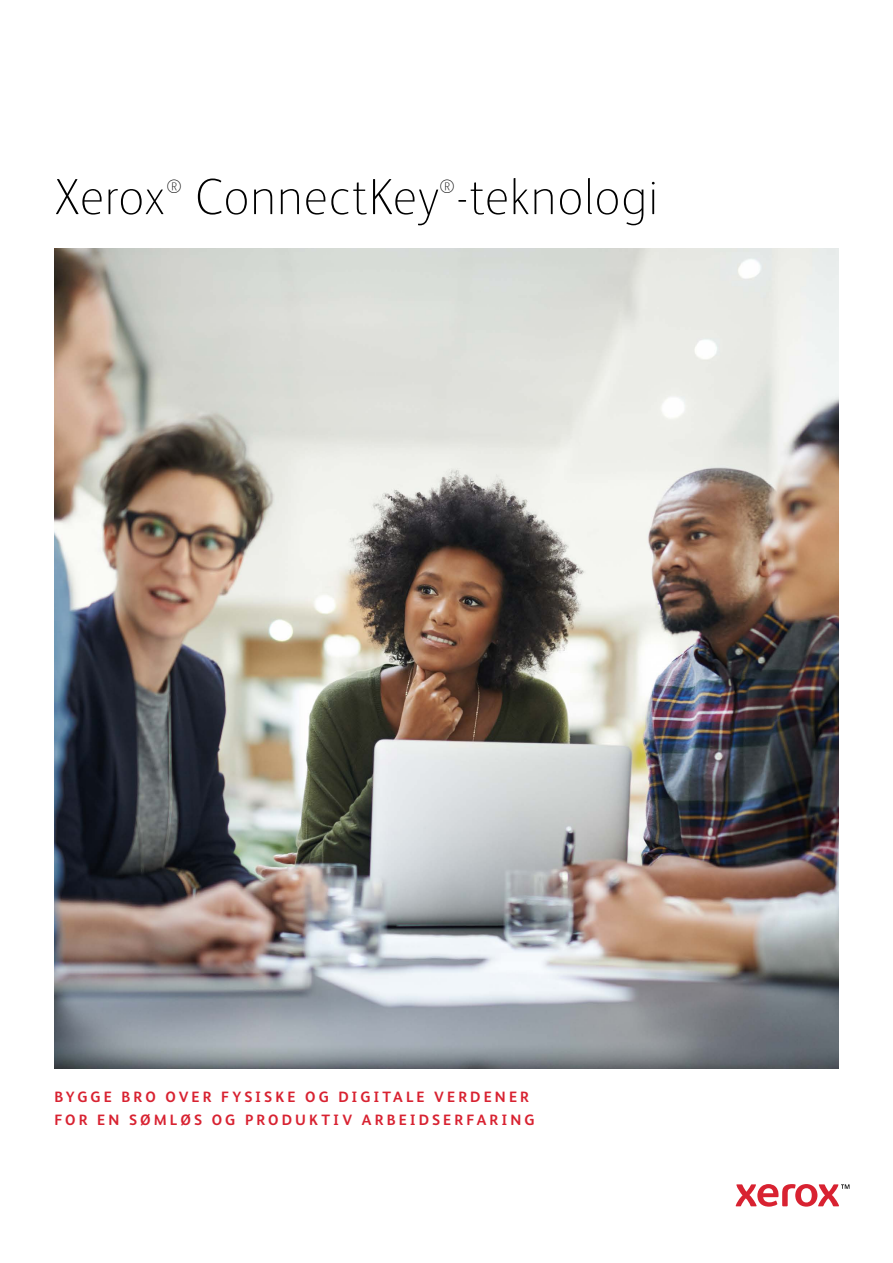
<style>
.page{position:relative;width:893px;height:1263px;background:#fff}
.page>*{position:absolute;margin:0;border:0;box-sizing:border-box;transform-origin:0 0}
.t1{font:100 51px "Xerox Sans";letter-spacing:.015em;color:#000}
.t2{font:100 19.2px "Xerox Sans";color:#000}
.t3{font:700 15px/22.5px "Xerox Sans";letter-spacing:.205em;color:#d82231}
</style>
<div class="page">
<img style="left:54px;top:248px;width:785px;height:820px">
<svg style="left:736px;top:1184px;width:113px;height:22px"></svg>
<h1 class="t1" style="left:54px;top:163px;width:113px">Xerox</h1>
<p class="t2" style="left:167px;top:173px;width:17px">®</p>
<h1 class="t1" style="left:195px;top:163px;width:465px">ConnectKey -teknologi</h1>
<p class="t2" style="left:440px;top:173px;width:17px">®</p>
<p class="t3" style="left:54px;top:1085px;width:482px">BYGGE BRO OVER FYSISKE OG DIGITALE VERDENER<br>FOR EN SØMLØS OG PRODUKTIV ARBEIDSERFARING</p>
</div>
